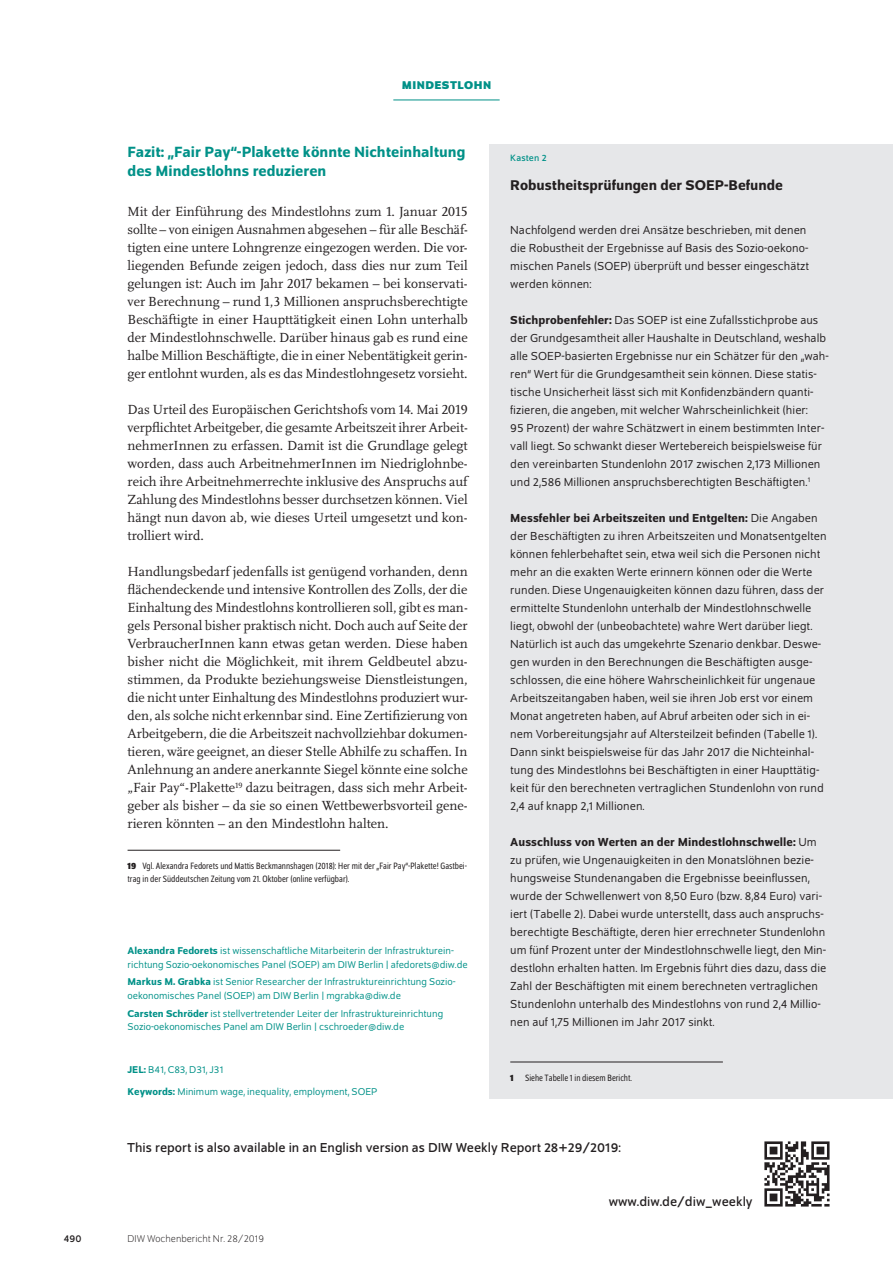
<style>
.page{position:relative;width:893px;height:1263px;background:#fff}
.page>*{position:absolute;margin:0;border:0;box-sizing:border-box;transform-origin:0 0}
.t1{font:500 15.75px/19.5px "Schumpeter";color:#009188}
.t2{font:500 15px "Schumpeter";color:#231f20}
.t3{font:13.8px/18px "Scala Pro";color:#231f20;text-align:justify}
.t4{font:13.8px "Schumpeter";color:#231f20}
.t5{font:12.3px/18px "Schumpeter Blond";letter-spacing:.005em;color:#231f20}
.t6{font:500 12.3px "Schumpeter";letter-spacing:.005em;color:#231f20}
.t7{font:700 12px "Schumpeter";color:#009188}
.t8{font:10.5px/13.5px "Schumpeter Blond";color:#009188}
.t9{font:300 10.5px "Schumpeter";color:#231f20}
.t10{font:10.5px "Schumpeter";color:#231f20}
.t11{font:semi-condensed 9.75px/12.8px "Schumpeter Blond";color:#231f20}
.t12{font:9.75px "Schumpeter";letter-spacing:.01em;color:#009188}
.s1{font-family:"Schumpeter";font-weight:700}
.s2{font-family:"Schumpeter";font-weight:500}
.s3{font-family:"Schumpeter Blond";font-weight:400}
</style>
<div class="page">
<hr style="left:393px;top:100px;width:107px;height:1px;background:#009188">
<hr style="left:128px;top:850px;width:212px;height:1px;background:#231f20">
<img style="left:764px;top:1141px;width:66px;height:66px">
<div style="left:863px;top:144px;width:30px;height:954px;background:#e6e7e9"></div>
<div style="left:489px;top:144px;width:374px;height:954px;background:#e6e7e9"></div>
<hr style="left:510px;top:1061px;width:213px;height:1px;background:#231f20">
<p class="t7" style="left:402px;top:79px;width:20px">MINDESTLOHN</p>
<p class="t1" style="left:128px;top:142px;width:339px">Fazit: „Fair Pay“-Plakette könnte Nichteinhaltung des Mindestlohns reduzieren</p>
<p class="t3" style="left:128px;top:202px;width:342px">Mit der Einführung des Mindestlohns zum 1. Januar 2015 sollte – von einigen Ausnahmen abgesehen – für alle Beschäf&shy;tigten eine untere Lohngrenze eingezogen werden. Die vor&shy;liegenden Befunde zeigen jedoch, dass dies nur zum Teil gelungen ist: Auch im Jahr 2017 bekamen – bei konservati&shy;ver Berechnung – rund 1,3 Millionen anspruchsberechtigte Beschäftigte in einer Haupttätigkeit einen Lohn unterhalb der Mindestlohnschwelle. Darüber hinaus gab es rund eine halbe Million Beschäftigte, die in einer Nebentätigkeit gerin&shy;ger entlohnt wurden, als es das Mindestlohngesetz vorsieht.</p>
<p class="t3" style="left:128px;top:400px;width:342px">Das Urteil des Europäischen Gerichtshofs vom 14. Mai 2019 verpflichtet Arbeitgeber, die gesamte Arbeitszeit ihrer Arbeit&shy;nehmerInnen zu erfassen. Damit ist die Grundlage gelegt worden, dass auch ArbeitnehmerInnen im Niedriglohnbe&shy;reich ihre Arbeitnehmerrechte inklusive des Anspruchs auf Zahlung des Mindestlohns besser durchsetzen können. Viel hängt nun davon ab, wie dieses Urteil umgesetzt und kon&shy;trolliert wird.</p>
<p class="t3" style="left:128px;top:562px;width:342px">Handlungsbedarf jedenfalls ist genügend vorhanden, denn flächendeckende und intensive Kontrollen des Zolls, der die Einhaltung des Mindestlohns kontrollieren soll, gibt es man&shy;gels Personal bisher praktisch nicht. Doch auch auf Seite der VerbraucherInnen kann etwas getan werden. Diese haben bisher nicht die Möglichkeit, mit ihrem Geldbeutel abzu&shy;stimmen, da Produkte beziehungsweise Dienstleistungen, die nicht unter Einhaltung des Mindestlohns produziert wur&shy;den, als solche nicht erkennbar sind. Eine Zertifizierung von Arbeitgebern, die die Arbeitszeit nachvollziehbar dokumen&shy;tieren, wäre geeignet, an dieser Stelle Abhilfe zu schaffen. In Anlehnung an andere anerkannte Siegel könnte eine solche „Fair Pay“-Plakette<sup>19</sup> dazu beitragen, dass sich mehr Arbeit&shy;geber als bisher – da sie so einen Wettbewerbsvorteil gene&shy;rieren könnten – an den Mindestlohn halten.</p>
<p class="t11" style="left:128px;top:860px;width:341px"><span class="s1">19</span> Vgl. Alexandra Fedorets und Mattis Beckmannshagen (2018): Her mit der „Fair Pay“-Plakette! Gastbei&shy;trag in der Süddeutschen Zeitung vom 21. Oktober (online verfügbar).</p>
<p class="t8" style="left:128px;top:944px;width:342px"><span class="s2">Alexandra Fedorets</span> ist wissenschaftliche Mitarbeiterin der Infrastrukturein&shy;richtung Sozio-oekonomisches Panel (SOEP) am DIW Berlin | afedorets@diw.de</p>
<p class="t8" style="left:128px;top:975px;width:329px"><span class="s2">Markus M. Grabka</span> ist Senior Researcher der Infrastruktureinrichtung Sozio&shy;oekonomisches Panel (SOEP) am DIW Berlin | mgrabka@diw.de</p>
<p class="t8" style="left:128px;top:1007px;width:317px"><span class="s2">Carsten Schröder</span> ist stellvertretender Leiter der Infrastruktureinrichtung<br>Sozio-oekonomisches Panel am DIW Berlin | cschroeder@diw.de</p>
<p class="t8" style="left:128px;top:1059px;width:251px;line-height:22px"><span class="s2">JEL:</span> B41, C83, D31, J31<br><span class="s2">Keywords:</span> Minimum wage, inequality, employment, SOEP</p>
<p class="t12" style="left:510px;top:154px;width:38px">Kasten 2</p>
<p class="t2" style="left:510px;top:177px;width:274px">Robustheitsprüfungen der SOEP-Befunde</p>
<p class="t5" style="left:510px;top:221px;width:300px">Nachfolgend werden drei Ansätze beschrieben, mit denen die Robustheit der Ergebnisse auf Basis des Sozio-oekono&shy;mischen Panels (SOEP) überprüft und besser eingeschätzt werden können:</p>
<p class="t5" style="left:510px;top:311px;width:320px"><span class="s2">Stichprobenfehler:</span> Das SOEP ist eine Zufallsstichprobe aus der Grundgesamtheit aller Haushalte in Deutschland, weshalb alle SOEP-basierten Ergebnisse nur ein Schätzer für den „wah&shy;ren“ Wert für die Grundgesamtheit sein können. Diese statis&shy;tische Unsicherheit lässt sich mit Konfidenzbändern quanti&shy;fizieren, die angeben, mit welcher Wahrscheinlichkeit (hier:<br>95 Prozent) der wahre Schätzwert in einem bestimmten Inter&shy;vall liegt. So schwankt dieser Wertebereich beispielsweise für den vereinbarten Stundenlohn 2017 zwischen 2,173 Millionen und 2,586 Millionen anspruchsberechtigten Beschäftigten.<sup>1</sup></p>
<p class="t6" style="left:510px;top:512px;width:309px">Messfehler bei Arbeitszeiten und Entgelten: <span class="s3">Die Angaben</span></p>
<p class="t5" style="left:510px;top:527px;width:318px">der Beschäftigten zu ihren Arbeitszeiten und Monatsentgelten können fehlerbehaftet sein, etwa weil sich die Personen nicht mehr an die exakten Werte erinnern können oder die Werte runden. Diese Ungenauigkeiten können dazu führen, dass der ermittelte Stundenlohn unterhalb der Mindestlohnschwelle liegt, obwohl der (unbeobachtete) wahre Wert darüber liegt.<br>Natürlich ist auch das umgekehrte Szenario denkbar. Deswe&shy;gen wurden in den Berechnungen die Beschäftigten ausge&shy;schlossen, die eine höhere Wahrscheinlichkeit für ungenaue Arbeitszeitangaben haben, weil sie ihren Job erst vor einem Monat angetreten haben, auf Abruf arbeiten oder sich in ei&shy;nem Vorbereitungsjahr auf Altersteilzeit befinden (Tabelle 1).<br>Dann sinkt beispielsweise für das Jahr 2017 die Nichteinhal&shy;tung des Mindestlohns bei Beschäftigten in einer Haupttätig&shy;keit für den berechneten vertraglichen Stundenlohn von rund 2,4 auf knapp 2,1 Millionen.</p>
<p class="t6" style="left:510px;top:836px;width:308px">Ausschluss von Werten an der Mindestlohnschwelle: <span class="s3">Um</span></p>
<p class="t5" style="left:510px;top:852px;width:318px">zu prüfen, wie Ungenauigkeiten in den Monatslöhnen bezie&shy;hungsweise Stundenangaben die Ergebnisse beeinflussen, wurde der Schwellenwert von 8,50 Euro (bzw. 8,84 Euro) vari&shy;iert (Tabelle 2). Dabei wurde unterstellt, dass auch anspruchs&shy;berechtigte Beschäftigte, deren hier errechneter Stundenlohn um fünf Prozent unter der Mindestlohnschwelle liegt, den Min&shy;destlohn erhalten hatten. Im Ergebnis führt dies dazu, dass die Zahl der Beschäftigten mit einem berechneten vertraglichen Stundenlohn unterhalb des Mindestlohns von rund 2,4 Millio&shy;nen auf 1,75 Millionen im Jahr 2017 sinkt.</p>
<p class="t11" style="left:510px;top:1072px;width:123px"><span class="s1">1</span> Siehe Tabelle 1 in diesem Bericht.</p>
<p class="t4" style="left:127px;top:1141px;width:495px">This report is also available in an English version as DIW Weekly Report 28+29/2019:</p>
<p class="t10" style="left:64px;top:1233px;width:19px">490</p>
<p class="t9" style="left:128px;top:1234px;width:138px">DIW Wochenbericht Nr. 28/2019</p>
<p class="t4" style="left:609px;top:1195px;width:145px">www.diw.de/diw_weekly</p>
</div>
